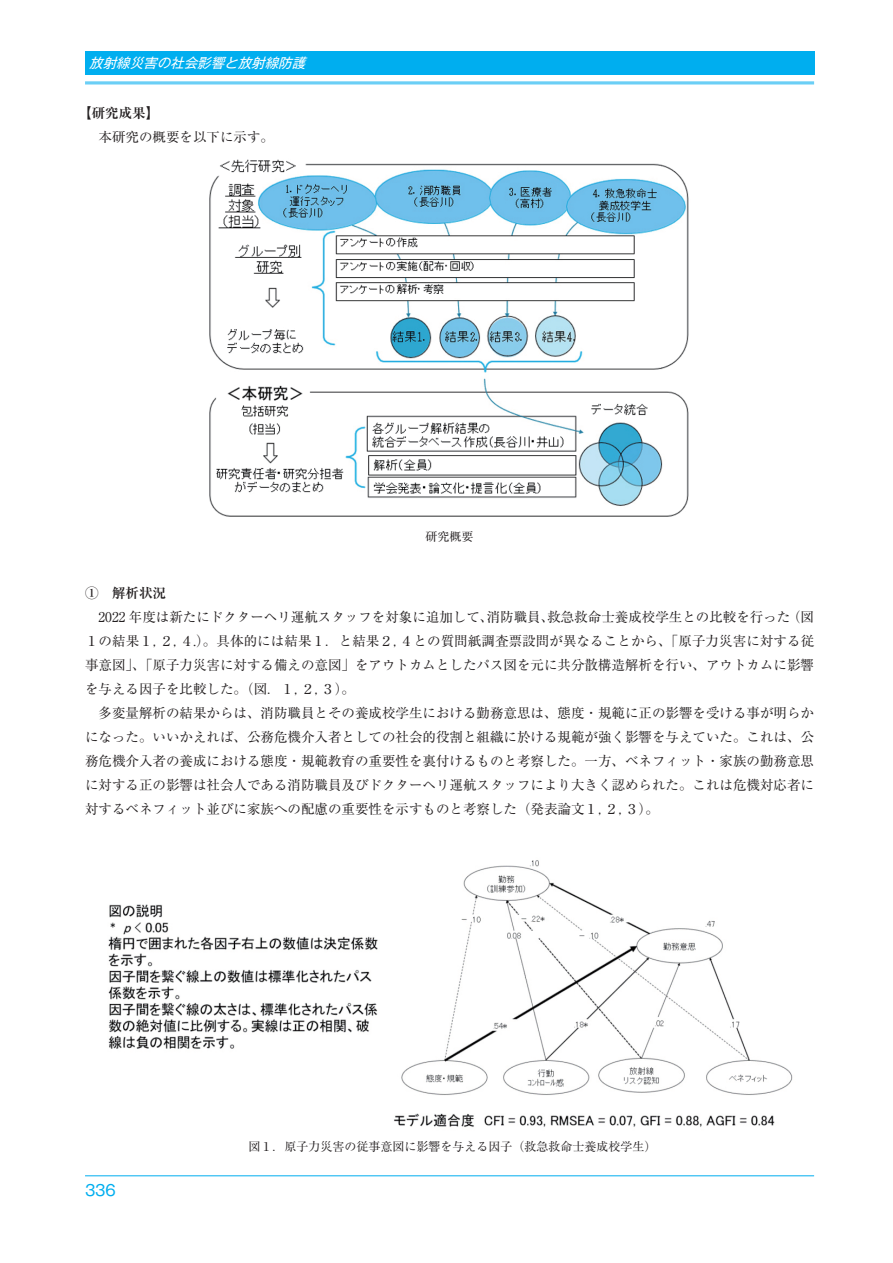
<style>
.page{position:relative;width:893px;height:1263px;background:#fff}
.page>*{position:absolute;margin:0;border:0;box-sizing:border-box;transform-origin:0 0}
.t1{font:15px "Gothic MB101 Pro";color:#00aeef}
.t2{font:13.5px/24px "Ryumin Pro";color:#231f20}
.t3{font:italic 13.5px "Gothic MB101 Pro";color:#fff}
.t4{font:700 13.5px "Ryumin Pro";color:#231f20}
.t5{font:12px "Ryumin Pro";color:#231f20}
</style>
<div class="page">
<hr style="left:85px;top:1175px;width:729px;height:1px;background:#00aeef">
<svg style="left:85px;top:81px;width:729px;height:4px"></svg>
<div style="left:85px;top:51px;width:729px;height:23px;background:#00aeef"></div>
<img style="left:209px;top:159px;width:480px;height:358px">
<img style="left:108px;top:860px;width:685px;height:267px">
<p class="t3" style="left:89px;top:51px;width:223px">放射線災害の社会影響と放射線防護</p>
<p class="t4" style="left:78px;top:102px;width:82px">【研究成果】</p>
<p class="t2" style="left:85px;top:124px;width:190px">　本研究の概要を以下に示す。</p>
<p class="t5" style="left:426px;top:527px;width:49px">研究概要</p>
<p class="t4" style="left:85px;top:582px;width:82px">①　解析状況</p>
<p class="t2" style="left:85px;top:604px;width:731px">　2022 年度は新たにドクターヘリ運航スタッフを対象に追加して、消防職員、救急救命士養成校学生との比較を行った（図１の結果１，２，４.）。具体的には結果１．と結果２，４との質問紙調査票設問が異なることから、「原子力災害に対する従事意図」、「原子力災害に対する備えの意図」をアウトカムとしたパス図を元に共分散構造解析を行い、アウトカムに影響を与える因子を比較した。（図．１，２，３）。<br>　多変量解析の結果からは、消防職員とその養成校学生における勤務意思は、態度・規範に正の影響を受ける事が明らかになった。いいかえれば、公務危機介入者としての社会的役割と組織に於ける規範が強く影響を与えていた。これは、公務危機介入者の養成における態度・規範教育の重要性を裏付けるものと考察した。一方、ベネフィット・家族の勤務意思に対する正の影響は社会人である消防職員及びドクターヘリ運航スタッフにより大きく認められた。これは危機対応者に対するベネフィット並びに家族への配慮の重要性を示すものと考察した（発表論文１，２，３）。</p>
<p class="t1" style="left:85px;top:1178px;width:32px">336</p>
<p class="t5" style="left:249px;top:1136px;width:409px">図１．原子力災害の従事意図に影響を与える因子（救急救命士養成校学生）</p>
</div>
